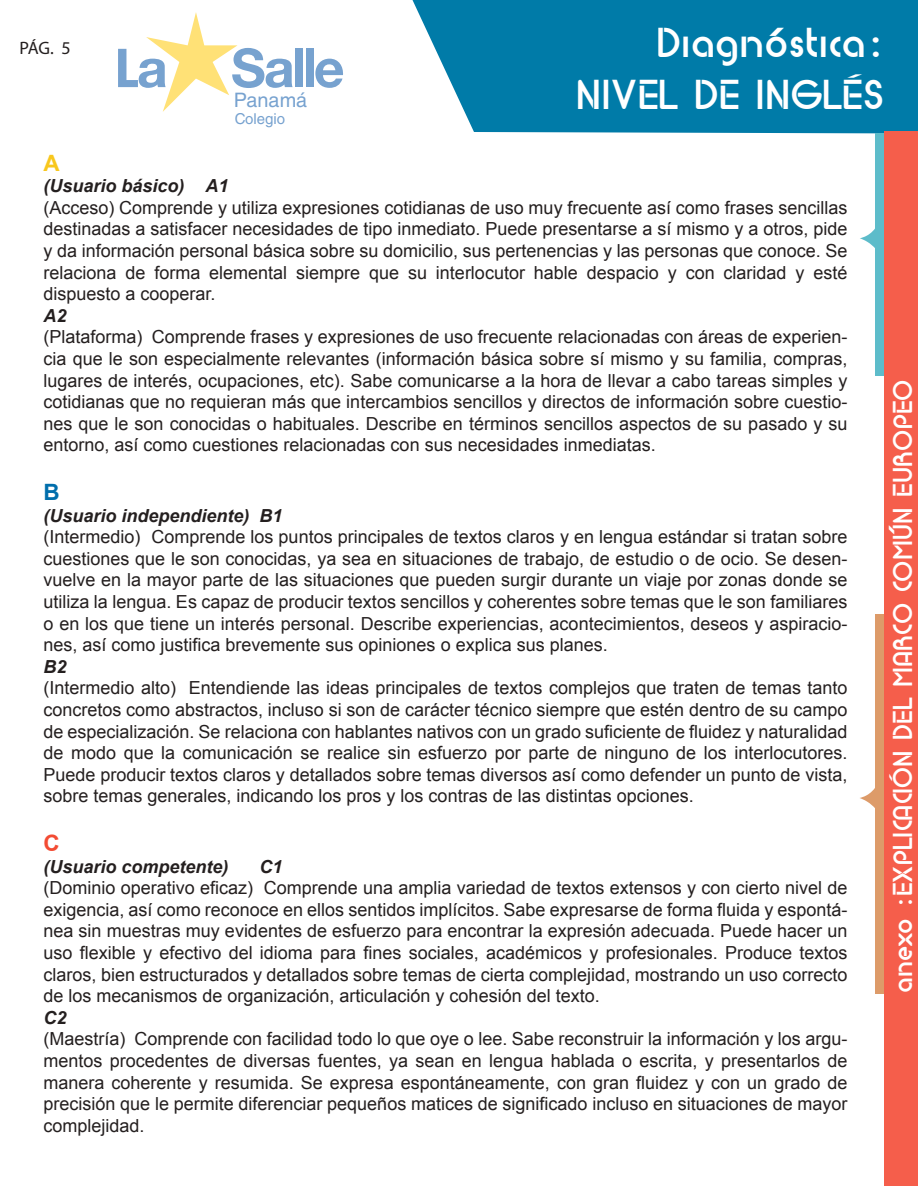
<style>
.page{position:relative;width:918px;height:1188px;background:#fff}
.page>*{position:absolute;margin:0;border:0;box-sizing:border-box;transform-origin:0 0}
.t1{font:43.5px/52.2px "Baby Face";color:#fff;text-align:right}
.t2{font:28.5px "Baby Face";color:#fff}
.t3{font:700 22.5px "Arial";color:#f8c71d}
.t4{font:700 22.5px "Arial";color:#006eac}
.t5{font:700 22.5px "Arial";color:#f34b33}
.t6{font:19.95px "Helvetica";color:#0252a7}
.t7{font:18px/21.6px "Arial";color:#241f1f;text-align:justify}
.t8{font:italic 700 18px "Arial";color:#241f1f}
.t9{font:18px "Myriad Pro";color:#241f1f}
.t10{font:15px "Helvetica";color:#0252a7}
</style>
<div class="page">
<svg style="left:412px;top:0;width:506px;height:134px;background:#1284ae"></svg>
<div style="left:884px;top:132px;width:34px;height:1054px;background:#f55e4b"></div>
<div style="left:875px;top:614px;width:9px;height:380px;background:#dd9b69"></div>
<svg style="left:860px;top:788px;width:15px;height:20px"></svg>
<div style="left:875px;top:133px;width:9px;height:243px;background:#5dbcca"></div>
<svg style="left:860px;top:228px;width:15px;height:20px"></svg>
<svg style="left:118px;top:12px;width:175px;height:100px"></svg>
<div style="left:295px;top:49px;width:8px;height:38px;background:#77a2cf"></div>
<div style="left:306px;top:49px;width:7px;height:38px;background:#77a2cf"></div>
<svg style="left:315px;top:59px;width:28px;height:29px"></svg>
<p class="t9" style="left:20px;top:37px;width:53px">PÁG. 5</p>
<h1 class="t1" style="left:576px;top:18px;width:309px">Diagnóstica :<br>NIVEL DE INGLÉS</h1>
<p class="t6" style="left:234px;top:89px;width:75px">Panamá</p>
<p class="t10" style="left:234px;top:110px;width:52px">Colegio</p>
<p class="t3" style="left:44px;top:147px;width:18px">A</p>
<p class="t8" style="left:44px;top:174px;width:187px">(Usuario básico) A1</p>
<p class="t7" style="left:44px;top:197px;width:805px">(Acceso) Comprende y utiliza expresiones cotidianas de uso muy frecuente así como frases sencillas destinadas a satisfacer necesidades de tipo inmediato. Puede presentarse a sí mismo y a otros, pide y da información personal básica sobre su domicilio, sus pertenencias y las personas que conoce. Se relaciona de forma elemental siempre que su interlocutor hable despacio y con claridad y esté dispuesto a cooperar.</p>
<p class="t8" style="left:44px;top:303px;width:25px">A2</p>
<p class="t7" style="left:44px;top:326px;width:806px">(Plataforma) Comprende frases y expresiones de uso frecuente relacionadas con áreas de experien&shy;cia que le son especialmente relevantes (información básica sobre sí mismo y su familia, compras, lugares de interés, ocupaciones, etc). Sabe comunicarse a la hora de llevar a cabo tareas simples y cotidianas que no requieran más que intercambios sencillos y directos de información sobre cuestio&shy;nes que le son conocidas o habituales. Describe en términos sencillos aspectos de su pasado y su entorno, así como cuestiones relacionadas con sus necesidades inmediatas.</p>
<p class="t4" style="left:44px;top:476px;width:18px">B</p>
<p class="t8" style="left:44px;top:503px;width:241px">(Usuario independiente) B1</p>
<p class="t7" style="left:44px;top:526px;width:806px">(Intermedio) Comprende los puntos principales de textos claros y en lengua estándar si tratan sobre cuestiones que le son conocidas, ya sea en situaciones de trabajo, de estudio o de ocio. Se desen&shy;vuelve en la mayor parte de las situaciones que pueden surgir durante un viaje por zonas donde se utiliza la lengua. Es capaz de producir textos sencillos y coherentes sobre temas que le son familiares o en los que tiene un interés personal. Describe experiencias, acontecimientos, deseos y aspiracio&shy;nes, así como justifica brevemente sus opiniones o explica sus planes.</p>
<p class="t8" style="left:44px;top:654px;width:25px">B2</p>
<p class="t7" style="left:44px;top:677px;width:806px">(Intermedio alto) Entendiende las ideas principales de textos complejos que traten de temas tanto concretos como abstractos, incluso si son de carácter técnico siempre que estén dentro de su campo de especialización. Se relaciona con hablantes nativos con un grado suficiente de fluidez y naturalidad de modo que la comunicación se realice sin esfuerzo por parte de ninguno de los interlocutores.<br>Puede producir textos claros y detallados sobre temas diversos así como defender un punto de vista, sobre temas generales, indicando los pros y los contras de las distintas opciones.</p>
<p class="t5" style="left:44px;top:827px;width:18px">C</p>
<p class="t8" style="left:44px;top:854px;width:187px">(Usuario competente)</p>
<p class="t8" style="left:260px;top:854px;width:25px">C1</p>
<p class="t7" style="left:44px;top:877px;width:806px">(Dominio operativo eficaz) Comprende una amplia variedad de textos extensos y con cierto nivel de exigencia, así como reconoce en ellos sentidos implícitos. Sabe expresarse de forma fluida y espontá&shy;nea sin muestras muy evidentes de esfuerzo para encontrar la expresión adecuada. Puede hacer un uso flexible y efectivo del idioma para fines sociales, académicos y profesionales. Produce textos claros, bien estructurados y detallados sobre temas de cierta complejidad, mostrando un uso correcto de los mecanismos de organización, articulación y cohesión del texto.</p>
<p class="t8" style="left:44px;top:1005px;width:25px">C2</p>
<p class="t7" style="left:44px;top:1028px;width:806px">(Maestría) Comprende con facilidad todo lo que oye o lee. Sabe reconstruir la información y los argu&shy;mentos procedentes de diversas fuentes, ya sean en lengua hablada o escrita, y presentarlos de manera coherente y resumida. Se expresa espontáneamente, con gran fluidez y con un grado de precisión que le permite diferenciar pequeños matices de significado incluso en situaciones de mayor complejidad.</p>
<h2 class="t2" style="left:889px;top:993px;width:615px;rotate:-90deg">anexo :EXPLICACIÓN DEL MARCO COMÚN EUROPEO</h2>
</div>
